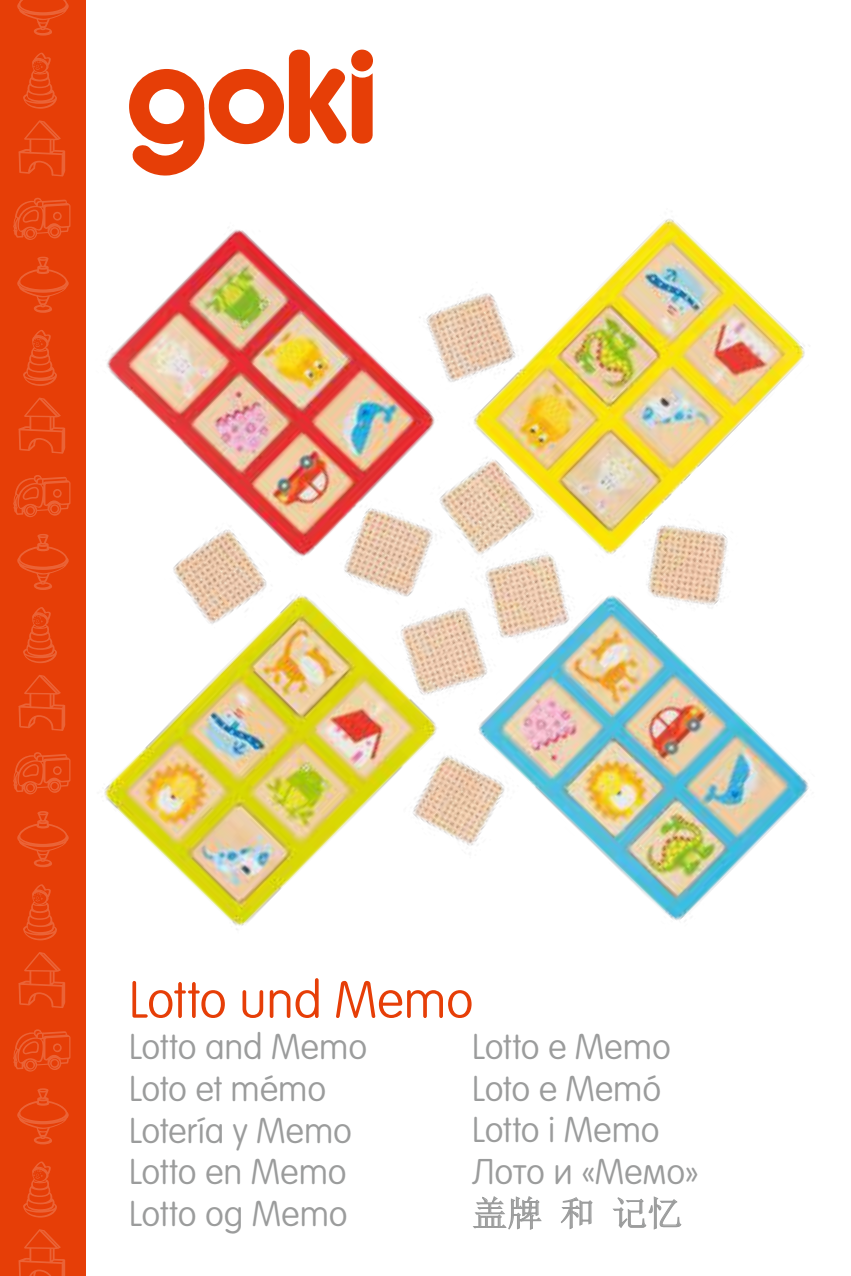
<style>
.page{position:relative;width:851px;height:1276px;background:#fff}
.page>*{position:absolute;margin:0;border:0;box-sizing:border-box;transform-origin:0 0}
.t1{font:100 51.25px "VAG Rounded LTCYR";letter-spacing:-.005em;color:#e63e07}
.t2{font:100 35.25px/41.5px "VAG Rounded LTCYR";letter-spacing:-.005em;color:#9b9c9c}
.t3{font:35px "Sim Sun";color:#9b9c9c}
</style>
<div class="page">
<svg style="left:473px;top:1196px;width:68px;height:33px"></svg>
<svg style="left:561px;top:1197px;width:31px;height:32px"></svg>
<svg style="left:612px;top:1196px;width:69px;height:33px"></svg>
<svg style="left:8px;top:1188px;width:62px;height:88px;background:#e6430e"></svg>
<img style="left:0;top:0;width:809px;height:1188px">
<h1 class="t1" style="left:129px;top:970px;width:346px">Lotto und Memo</h1>
<p class="t2" style="left:129px;top:1027px;width:239px">Lotto and Memo<br>Loto et mémo<br>Lotería y Memo<br>Lotto en Memo<br>Lotto og Memo</p>
<p class="t2" style="left:472px;top:1027px;width:228px">Lotto e Memo<br>Loto e Memó<br>Lotto i Memo<br>Лото и «Мемо»</p>
<p class="t3" style="left:472px;top:1195px;width:211px">盖牌 和 记忆</p>
</div>
